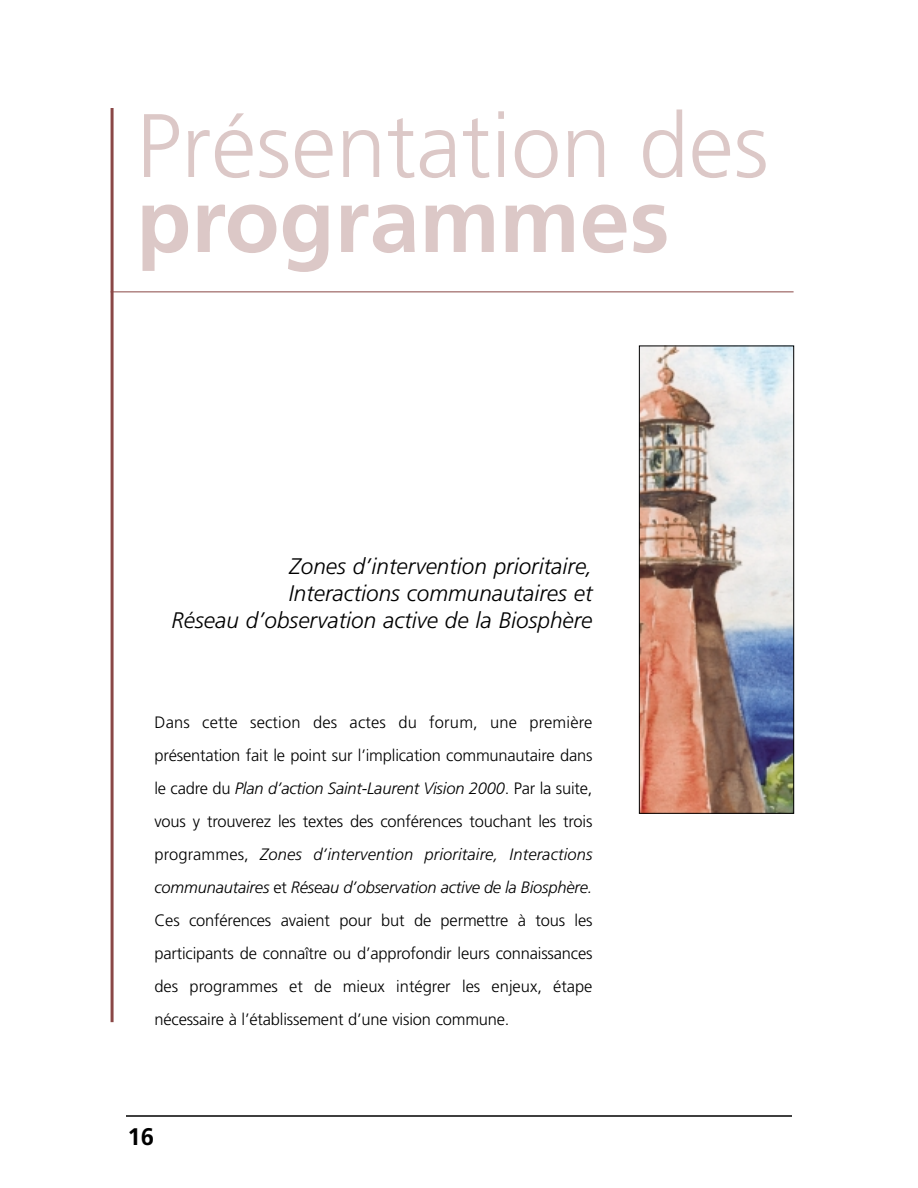
<style>
.page{position:relative;width:918px;height:1188px;background:#fff}
.page>*{position:absolute;margin:0;border:0;box-sizing:border-box;transform-origin:0 0}
.t1{font:300 90px "Frutiger";color:#dcc8c7}
.t2{font:700 90px "Frutiger";color:#dcc8c7}
.t3{font:700 24px "Frutiger";color:#000}
.t4{font:italic 300 22.5px/27px "Frutiger";color:#000;text-align:right}
.t5{font:300 16.5px/33px "Frutiger";letter-spacing:-.01em;color:#000;text-align:justify}
.s1{font-style:italic}
</style>
<div class="page">
<hr style="left:126px;top:1115px;width:666px;height:2px;background:#000">
<hr style="left:111px;top:108px;width:3px;height:914px;background:#8a4746">
<hr style="left:111px;top:292px;width:683px;height:1px;background:#8a4746">
<img style="left:641px;top:348px;width:151px;height:464px">
<div style="left:639px;top:346px;width:155px;height:468px;border:1px solid #000"></div>
<h1 class="t1" style="left:136px;top:110px;width:634px">Présentation des</h1>
<h1 class="t2" style="left:136px;top:184px;width:535px">programmes</h1>
<h3 class="t4" style="left:171px;top:554px;width:423px">Zones d’intervention prioritaire,<br>Interactions communautaires et<br>Réseau d’observation active de la Biosphère</h3>
<p class="t5" style="left:154px;top:707px;width:440px">Dans cette section des actes du forum, une première présentation fait le point sur l’implication communautaire dans le cadre du <span class="s1">Plan d’action Saint-Laurent Vision 2000</span>. Par la suite, vous y trouverez les textes des conférences touchant les trois programmes, <span class="s1">Zones d’intervention prioritaire, Interactions communautaires</span> et <span class="s1">Réseau d’observation active de la Biosphère.<br></span>Ces conférences avaient pour but de permettre à tous les participants de connaître ou d’approfondir leurs connaissances des programmes et de mieux intégrer les enjeux, étape nécessaire à l’établissement d’une vision commune.</p>
<h2 class="t3" style="left:128px;top:1126px;width:28px">16</h2>
</div>
